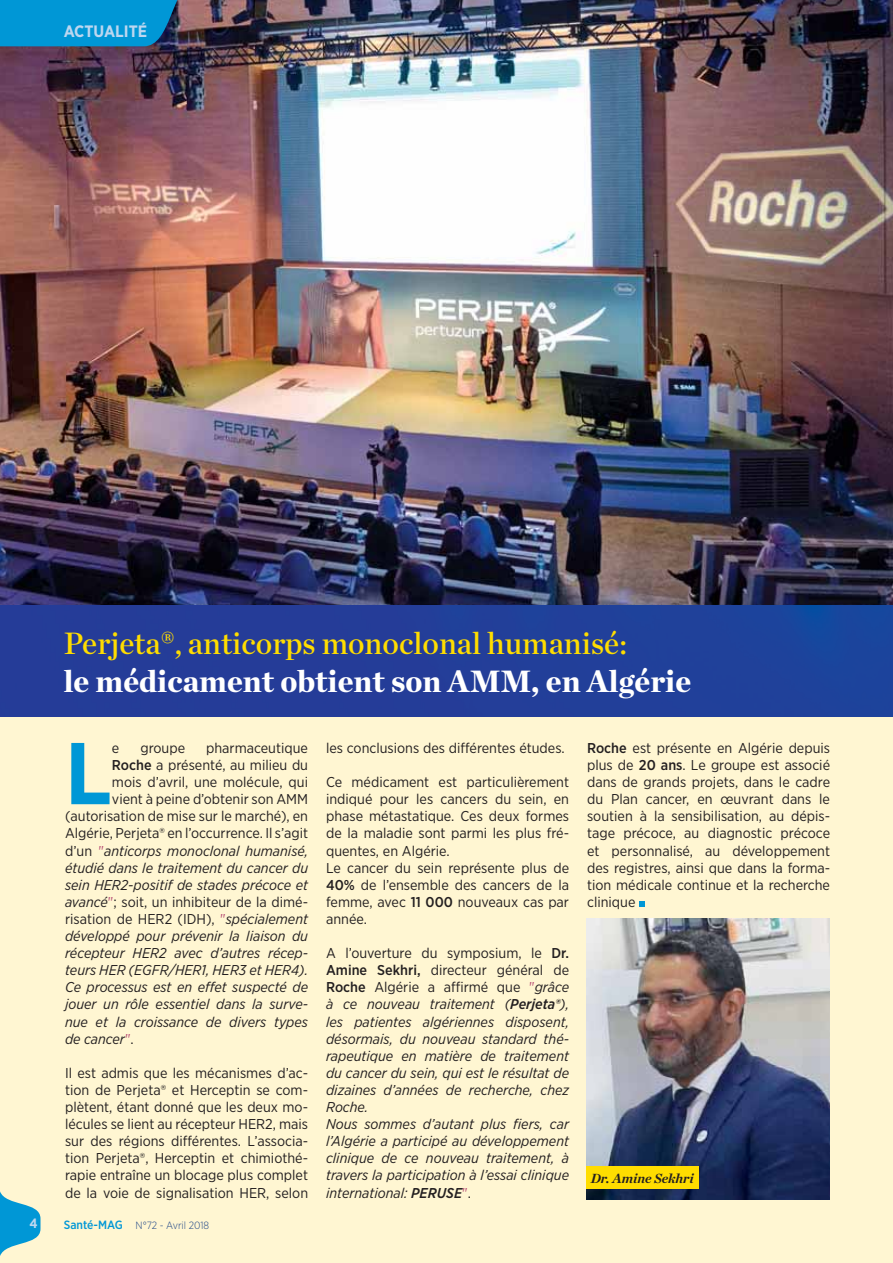
<style>
.page{position:relative;width:893px;height:1263px;background:#fff}
.page>*{position:absolute;margin:0;border:0;box-sizing:border-box;transform-origin:0 0}
.t1{font:700 87.6px "Gotham Narrow";color:#0097d6}
.t2{font:31.5px "Chronicle Deck Semi";color:#fd0}
.t3{font:900 31.5px "Chronicle Deck";color:#fff}
.t4{font:700 16.5px "Gotham Narrow";color:#bdd7f0}
.t5{font:14.25px/17.1px "Gotham Narrow";color:#231f20;text-align:justify}
.t6{font:italic 14.25px/17.1px "Gotham Narrow";color:#231f20}
.t7{font:italic 700 13.5px "Chronicle Deck";color:#231f20}
.t8{font:700 13.5px "Gotham Narrow";color:#bdd7f0}
.t9{font:300 10.5px "Gotham Narrow";color:#204788}
.s1{font-weight:500}
.s2{font-style:normal}
.s3{font-style:normal;color:#b64a73}
.s4{font-style:italic}
.s5{color:#b64a73}
.s6{font-weight:500;font-size:12px;color:#0097d6}
.s7{font-weight:500;font-style:normal}
</style>
<div class="page">
<div style="left:1px;top:717px;width:892px;height:546px;background:#fff6d2"></div>
<svg style="left:639px;top:901px;width:6px;height:6px"></svg>
<img style="left:1px;top:0;width:892px;height:717px">
<img style="left:586px;top:919px;width:243px;height:280px">
<div style="left:586px;top:1166px;width:112px;height:23px;background:#fd0"></div>
<svg style="left:1px;top:0;width:194px;height:46px;background:#0d8bc4"></svg>
<svg style="left:1px;top:1193px;width:40px;height:61px"></svg>
<p class="t4" style="left:64px;top:25px;width:85px">ACTUALITÉ</p>
<p class="t8" style="left:29px;top:1218px;width:10px">4</p>
<h2 class="t2" style="left:64px;top:632px;width:565px">Perjeta®, anticorps monoclonal humanisé:</h2>
<h2 class="t3" style="left:64px;top:670px;width:629px">le médicament obtient son AMM, en Algérie</h2>
<h1 class="t1" style="left:65px;top:741px;width:48px">L</h1>
<p class="t5" style="left:112px;top:740px;width:9px">e</p>
<p class="t5" style="left:140px;top:740px;width:46px">groupe</p>
<p class="t5" style="left:206px;top:740px;width:103px">pharmaceutique</p>
<p class="t5" style="left:112px;top:757px;width:198px"><span class="s1">Roche</span> a présenté, au milieu du</p>
<p class="t5" style="left:112px;top:774px;width:198px">mois d’avril, une molécule, qui</p>
<p class="t5" style="left:112px;top:792px;width:198px">vient à peine d’obtenir son AMM</p>
<p class="t5" style="left:65px;top:809px;width:245px">(autorisation de mise sur le marché), en</p>
<p class="t5" style="left:65px;top:826px;width:245px">Algérie, Perjeta® en l’occurrence. Il s’agit</p>
<p class="t6" style="left:65px;top:843px;width:245px"><span class="s2">d’un</span> <span class="s3">"</span>anticorps monoclonal humanisé,</p>
<p class="t6" style="left:65px;top:860px;width:245px">étudié dans le traitement du cancer du</p>
<p class="t6" style="left:65px;top:877px;width:245px">sein HER2-positif de stades précoce et</p>
<p class="t5" style="left:65px;top:894px;width:244px"><span class="s4">avancé</span><span class="s5">"</span>; soit, un inhibiteur de la dimé-</p>
<p class="t5" style="left:65px;top:911px;width:245px">risation de HER2 (IDH), <span class="s5">"</span><span class="s4">spécialement</span></p>
<p class="t6" style="left:65px;top:928px;width:244px">développé pour prévenir la liaison du</p>
<p class="t6" style="left:65px;top:945px;width:244px">récepteur HER2 avec d’autres récep-</p>
<p class="t6" style="left:65px;top:963px;width:244px">teurs HER (EGFR/HER1, HER3 et HER4).</p>
<p class="t6" style="left:65px;top:980px;width:245px">Ce processus est en effet suspecté de</p>
<p class="t6" style="left:65px;top:997px;width:244px">jouer un rôle essentiel dans la surve-</p>
<p class="t6" style="left:65px;top:1014px;width:244px">nue et la croissance de divers types</p>
<p class="t6" style="left:65px;top:1031px;width:70px">de cancer<span class="s3">"</span><span class="s2">.</span></p>
<p class="t5" style="left:65px;top:1065px;width:245px">Il est admis que les mécanismes d’ac&shy;tion de Perjeta® et Herceptin se com&shy;plètent, étant donné que les deux mo&shy;lécules se lient au récepteur HER2, mais sur des régions différentes. L’associa&shy;tion Perjeta®, Herceptin et chimiothé&shy;rapie entraîne un blocage plus complet de la voie de signalisation HER, selon</p>
<p class="t9" style="left:64px;top:1221px;width:147px"><span class="s6">Santé-MAG</span> N°72 - Avril 2018</p>
<p class="t5" style="left:326px;top:740px;width:240px">les conclusions des différentes études.</p>
<p class="t5" style="left:326px;top:774px;width:245px;text-align:left">Ce médicament est particulièrement indiqué pour les cancers du sein, en phase métastatique. Ces deux formes de la maladie sont parmi les plus fré&shy;quentes, en Algérie.<br>Le cancer du sein représente plus de<br><span class="s1">40%</span> de l’ensemble des cancers de la femme, avec <span class="s1">11 000</span> nouveaux cas par année.</p>
<p class="t6" style="left:326px;top:945px;width:245px"><span class="s2">A l’ouverture du symposium, le</span> <span class="s7">Dr.<br>Amine Sekhri,</span> <span class="s2">directeur général de </span><span class="s7">Roche</span> <span class="s2">Algérie a affirmé que</span> <span class="s3">"</span>grâce à ce nouveau traitement (<span class="s1">Perjeta®</span>), les patientes algériennes disposent, désormais, du nouveau standard thé&shy;rapeutique en matière de traitement du cancer du sein, qui est le résultat de dizaines d’années de recherche, chez Roche.<br>Nous sommes d’autant plus fiers, car l’Algérie a participé au développement clinique de ce nouveau traitement, à travers la participation à l’essai clinique international: <span class="s1">PERUSE</span><span class="s3">"</span><span class="s2">.</span></p>
<p class="t5" style="left:587px;top:740px;width:245px"><span class="s1">Roche</span> est présente en Algérie depuis plus de <span class="s1">20 ans</span>. Le groupe est associé dans de grands projets, dans le cadre du Plan cancer, en œuvrant dans le soutien à la sensibilisation, au dépis&shy;tage précoce, au diagnostic précoce et personnalisé, au développement des registres, ainsi que dans la forma&shy;tion médicale continue et la recherche clinique</p>
<p class="t7" style="left:591px;top:1174px;width:105px">Dr. Amine Sekhri</p>
</div>
